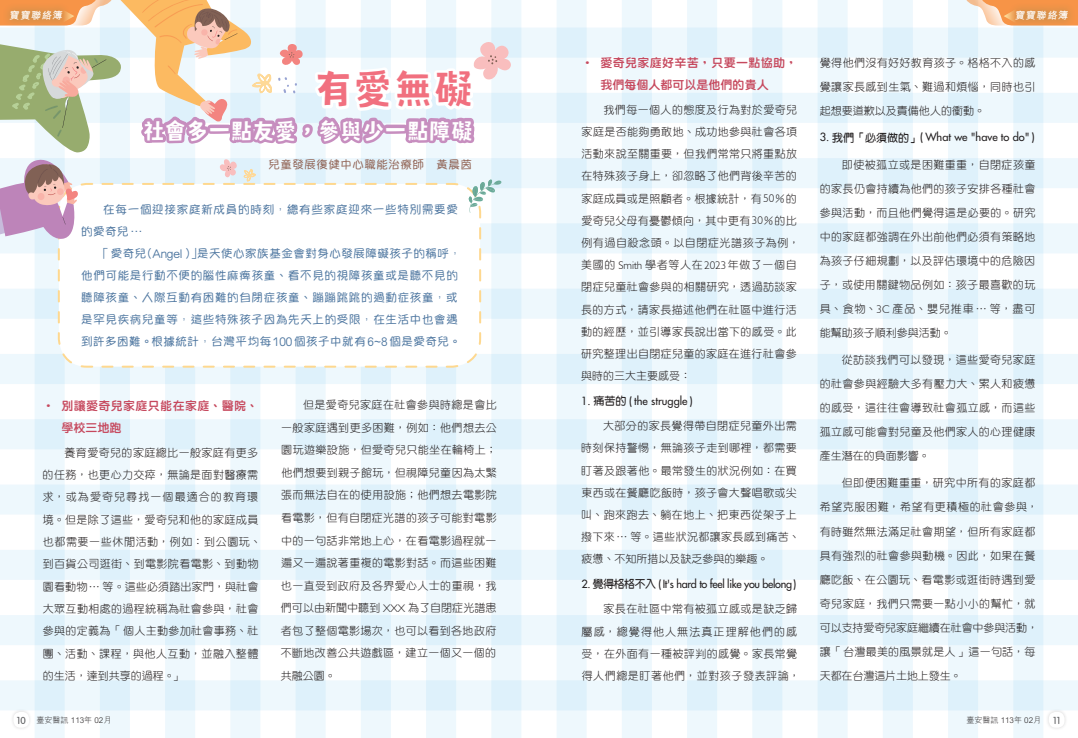
<style>
.page{position:relative;width:1078px;height:738px;background:#fff}
.page>*{position:absolute;margin:0;border:0;box-sizing:border-box;transform-origin:0 0}
.t1{font:900 38px "Awkward";color:#f1707f}
.t2{font:900 21px "Awkward";letter-spacing:.05em;color:#fff}
.t3{font:500 12px/22px "M Yuppy HK";letter-spacing:.015em;color:#4c759f}
.t4{font:12px/22.2px "DF Yuan Std W8";color:#c6495e}
.t5{font:12px/22.3px "DF Yuan Std W8";letter-spacing:.03em;color:#c6495e}
.t6{font:500 12px "M Yuppy HK";color:#906253}
.t7{font:11px/22.2px "DF Yuan W3 WIN BF";letter-spacing:.035em;color:#231f20}
.t8{font:500 11px "Futura Std";color:#231f20}
.t9{font:500 11px "Futura Std";letter-spacing:-.03em;color:#231f20}
.t10{font:700 10px "M Hei HK";color:#fff}
.t11{font:300 8px "M Hei HK";color:#231f20}
.s1{font-family:"VAG Rounded Std";font-size:10px;color:#57585a}
.s2{font-family:"Humanist 521 BT";font-weight:300}
.s3{font-family:"DF Yuan W7 WIN BF";font-weight:400}
</style>
<div class="page">
<div style="left:0;top:28px;width:1077px;height:30px;background:#eef8fd"></div>
<div style="left:0;top:93px;width:1077px;height:30px;background:#eef8fd"></div>
<div style="left:0;top:158px;width:1077px;height:30px;background:#eef8fd"></div>
<div style="left:0;top:223px;width:1077px;height:30px;background:#eef8fd"></div>
<div style="left:0;top:288px;width:1077px;height:30px;background:#eef8fd"></div>
<div style="left:0;top:354px;width:1077px;height:30px;background:#eef8fd"></div>
<div style="left:0;top:419px;width:1077px;height:30px;background:#eef8fd"></div>
<div style="left:0;top:484px;width:1077px;height:30px;background:#eef8fd"></div>
<div style="left:0;top:549px;width:1077px;height:30px;background:#eef8fd"></div>
<div style="left:0;top:614px;width:1077px;height:30px;background:#eef8fd"></div>
<div style="left:0;top:679px;width:1077px;height:30px;background:#eef8fd"></div>
<div style="left:35px;top:0;width:30px;height:737px;background:linear-gradient(to right,#e7f5fc,#e7f5fc)"></div>
<div style="left:100px;top:0;width:30px;height:737px;background:linear-gradient(to right,#e7f5fc,#e7f5fc)"></div>
<div style="left:165px;top:0;width:30px;height:737px;background:linear-gradient(to right,#e7f5fc,#e7f5fc)"></div>
<div style="left:230px;top:0;width:30px;height:737px;background:linear-gradient(to right,#e7f5fc,#e7f5fc)"></div>
<div style="left:295px;top:0;width:30px;height:737px;background:linear-gradient(to right,#e7f5fc,#e7f5fc)"></div>
<div style="left:361px;top:0;width:30px;height:737px;background:linear-gradient(to right,#e7f5fc,#e7f5fc)"></div>
<div style="left:426px;top:0;width:30px;height:737px;background:linear-gradient(to right,#e5f4fc,#e5f4fc)"></div>
<div style="left:491px;top:0;width:30px;height:737px;background:linear-gradient(to right,#e7f5fc,#e7f5fc)"></div>
<div style="left:556px;top:0;width:30px;height:737px;background:linear-gradient(to right,#e7f5fc,#e7f5fc)"></div>
<div style="left:621px;top:0;width:30px;height:737px;background:linear-gradient(to right,#e7f5fc,#e7f5fc)"></div>
<div style="left:687px;top:0;width:30px;height:737px;background:linear-gradient(to right,#e7f5fc,#e7f5fc)"></div>
<div style="left:752px;top:0;width:30px;height:737px;background:linear-gradient(to right,#e7f5fc,#e7f5fc)"></div>
<div style="left:817px;top:0;width:30px;height:737px;background:linear-gradient(to right,#e7f5fc,#e7f5fc)"></div>
<div style="left:882px;top:0;width:30px;height:737px;background:linear-gradient(to right,#e7f5fc,#e7f5fc)"></div>
<div style="left:947px;top:0;width:30px;height:737px;background:linear-gradient(to right,#e7f5fc,#e6f5fc)"></div>
<div style="left:1013px;top:0;width:30px;height:737px;background:linear-gradient(to right,#e7f5fc,#e7f5fc)"></div>
<svg style="left:427px;top:498px;width:50px;height:184px"></svg>
<div style="left:10px;top:708px;width:22px;height:22px;background:#f7f8fa"></div>
<div style="left:13px;top:711px;width:16px;height:16px;background:#fff;border-radius:7px"></div>
<svg style="left:0;top:0;width:511px;height:498px"></svg>
<div style="left:0;top:1px;width:69px;height:27px;background:#187e5f;opacity:.46"></div>
<div style="left:1045px;top:708px;width:22px;height:22px;background:#f6f7f9"></div>
<div style="left:1048px;top:711px;width:16px;height:16px;background:#fff;border-radius:7px"></div>
<svg style="left:962px;top:0;width:115px;height:26px"></svg>
<div style="left:1005px;top:1px;width:69px;height:27px;background:#187e5f;opacity:.46"></div>
<p class="t10" style="left:9px;top:8px;width:56px">寶寶聯絡簿</p>
<h1 class="t1" style="left:314px;top:65px;width:159px">有愛無礙</h1>
<h2 class="t2" style="left:143px;top:117px;width:331px">社會多一點友愛，參與少一點障礙</h2>
<p class="t6" style="left:268px;top:157px;width:205px">兒童發展復健中心職能治療師　黃晨茵</p>
<p class="t3" style="left:81px;top:198px;width:379px;text-indent:22px">在每一個迎接家庭新成員的時刻，總有些家庭迎來一些特別需要愛的愛奇兒…</p>
<p class="t3" style="left:81px;top:242px;width:382px;text-indent:16px">「愛奇兒（Angel ）」是天使心家族基金會對身心發展障礙孩子的稱呼，他們可能是行動不便的腦性麻痺孩童、看不見的視障孩童或是聽不見的聽障孩童、人際互動有困難的自閉症孩童、蹦蹦跳跳的過動症孩童，或是罕見疾病兒童等，這些特殊孩子因為先天上的受限，在生活中也會遇到許多困難。根據統計，台灣平均每 100個孩子中就有 6~8個是愛奇兒。</p>
<p class="t5" style="left:62px;top:393px;width:198px;text-indent:-19px">‧ 別讓愛奇兒家庭只能在家庭、醫院、學校三地跑</p>
<p class="t7" style="left:43px;top:441px;width:220px;text-indent:22px">養育愛奇兒的家庭總比一般家庭有更多的任務，也更心力交瘁，無論是面對醫療需求，或為愛奇兒尋找一個最適合的教育環境。但是除了這些，愛奇兒和他的家庭成員也都需要一些休閒活動，例如：到公園玩、到百貨公司逛街、到電影院看電影、到動物園看動物… 等。這些必須踏出家門，與社會大眾互動相處的過程統稱為社會參與，社會參與的定義為「個人主動參加社會事務、社團、活動、課程，與他人互動，並融入整體的生活，達到共享的過程。」</p>
<p class="t11" style="left:17px;top:714px;width:96px"><span class="s1">10</span> 臺安醫訊 113年 02月</p>
<p class="t7" style="left:281px;top:393px;width:218px;line-height:22.5px;text-align:justify;text-indent:22px">但是愛奇兒家庭在社會參與時總是會比一般家庭遇到更多困難，例如：他們想去公園玩遊樂設施，但愛奇兒只能坐在輪椅上；他們想要到親子館玩，但視障兒童因為太緊張而無法自在的使用設施；他們想去電影院看電影，但有自閉症光譜的孩子可能對電影中的一句話非常地上心，在看電影過程就一遍又一遍說著重複的電影對話。而這些困難也一直受到政府及各界愛心人士的重視，我們可以由新聞中聽到 <span class="s2">XXX</span> 為了自閉症光譜患者包了整個電影場次，也可以看到各地政府不斷地改善公共遊戲區，建立一個又一個的共融公園。</p>
<p class="t4" style="left:600px;top:51px;width:198px;text-indent:-19px">‧ 愛奇兒家庭好辛苦，只要一點協助，我們每個人都可以是他們的貴人</p>
<p class="t7" style="left:581px;top:98px;width:220px;text-indent:22px">我們每一個人的態度及行為對於愛奇兒家庭是否能夠勇敢地、成功地參與社會各項活動來說至關重要，但我們常常只將重點放在特殊孩子身上，卻忽略了他們背後辛苦的家庭成員或是照顧者。根據統計，有<span class="s2">50</span>％的愛奇兒父母有憂鬱傾向，其中更有<span class="s2">30</span>％的比例有過自殺念頭。以自閉症光譜孩子為例，美國的 <span class="s2">Smith</span> 學者等人在<span class="s2">2023</span>年做了一個自閉症兒童社會參與的相關研究，透過訪談家長的方式，請家長描述他們在社區中進行活動的經歷，並引導家長說出當下的感受。此研究整理出自閉症兒童的家庭在進行社會參與時的三大主要感受：</p>
<p class="t8" style="left:581px;top:393px;width:113px">1. <span class="s3">痛苦的</span> ( the struggle )</p>
<p class="t7" style="left:581px;top:414px;width:220px;text-indent:22px">大部分的家長覺得帶自閉症兒童外出需時刻保持警惕，無論孩子走到哪裡，都需要盯著及跟著他。最常發生的狀況例如：在買東西或在餐廳吃飯時，孩子會大聲唱歌或尖叫、跑來跑去、躺在地上、把東西從架子上撥下來… 等。這些狀況都讓家長感到痛苦、疲憊、不知所措以及缺乏參與的樂趣。</p>
<p class="t9" style="left:581px;top:576px;width:216px">2. <span class="s3">覺得格格不入</span> (It's hard to feel like you belong)</p>
<p class="t7" style="left:581px;top:597px;width:220px;text-indent:22px">家長在社區中常有被孤立感或是缺乏歸屬感，總覺得他人無法真正理解他們的感受，在外面有一種被評判的感覺。家長常覺得人們總是盯著他們，並對孩子發表評論，</p>
<p class="t10" style="left:1014px;top:8px;width:56px">寶寶聯絡簿</p>
<p class="t7" style="left:819px;top:50px;width:217px;line-height:24px;text-align:justify">覺得他們沒有好好教育孩子。格格不入的感覺讓家長感到生氣、難過和煩惱，同時也引起想要道歉以及責備他人的衝動。</p>
<p class="t8" style="left:819px;top:130px;width:216px">3. <span class="s3">我們「必須做的」</span>( What we "have to do" )</p>
<p class="t7" style="left:819px;top:152px;width:217px;line-height:24px;text-align:justify;text-indent:22px">即使被孤立或是困難重重，自閉症孩童的家長仍會持續為他們的孩子安排各種社會參與活動，而且他們覺得這是必要的。研究中的家庭都強調在外出前他們必須有策略地為孩子仔細規劃，以及評估環境中的危險因子，或使用關鍵物品例如：孩子最喜歡的玩具、食物、<span class="s2">3C</span> 產品、嬰兒推車 … 等，盡可能幫助孩子順利參與活動。</p>
<p class="t7" style="left:819px;top:347px;width:217px;line-height:24.1px;text-align:justify;text-indent:22px">從訪談我們可以發現，這些愛奇兒家庭的社會參與經驗大多有壓力大、累人和疲憊的感受，這往往會導致社會孤立感，而這些孤立感可能會對兒童及他們家人的心理健康產生潛在的負面影響。</p>
<p class="t7" style="left:819px;top:470px;width:220px;line-height:24px;text-indent:22px">但即便困難重重，研究中所有的家庭都希望克服困難，希望有更積極的社會參與，有時雖然無法滿足社會期望，但所有家庭都具有強烈的社會參與動機。因此，如果在餐廳吃飯、在公園玩、看電影或逛街時遇到愛奇兒家庭，我們只需要一點小小的幫忙，就可以支持愛奇兒家庭繼續在社會中參與活動，讓「台灣最美的風景就是人」這一句話，每天都在台灣這片土地上發生。</p>
<p class="t11" style="left:966px;top:714px;width:95px">臺安醫訊 113年 02月 <span class="s1">11</span></p>
</div>
